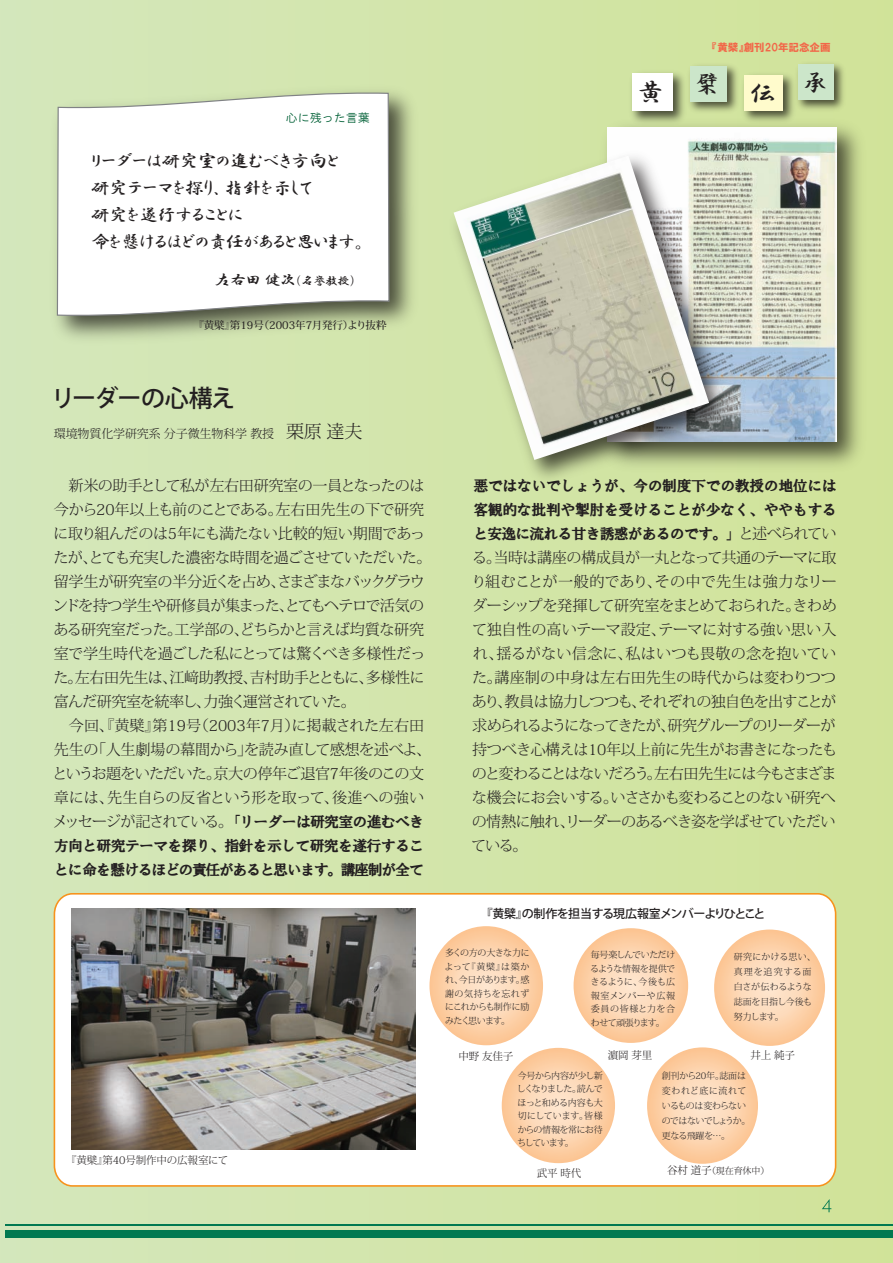
<style>
.page{position:relative;width:893px;height:1263px;background:#fff}
.page>*{position:absolute;margin:0;border:0;box-sizing:border-box;transform-origin:0 0}
.t1{font:26.4px "HGP Gyoshotai";color:#231f20}
.t2{font:24.75px "HGP Gyoshotai";color:#231f20;scale:.96 1}
.t3{font:500 24px "Koz Go Pro";letter-spacing:-.03em;color:#231f20}
.t4{font:18px/27px "HGP Gyoshotai";color:#231f20}
.t5{font:300 15px/24px "Koz Min Pro";letter-spacing:-.035em;color:#231f20}
.t6{font:15px/24px "HGS Soei Presence EB";letter-spacing:-.06em;color:#231f20;text-align:justify}
.t7{font:500 12px "Koz Go Pro";letter-spacing:-.05em;color:#231f20}
.t8{font:300 12px "Koz Min Pro";letter-spacing:-.01em;color:#231f20}
.t9{font:12px "HGP Gyoshotai";color:#231f20}
.t10{font:12px "HGS Gothic M";color:#006036}
.t11{font:300 10.5px "Koz Min Pro";letter-spacing:-.01em;color:#231f20}
.t12{font:500 10.5px "Koz Min Pro";color:#231f20}
.t13{font:10.5px "HGP Soei Kakugothic UB";color:#f26648}
.t14{font:300 9px/13.5px "Koz Min Pro";letter-spacing:-.035em;color:#231f20;text-align:justify}
.t15{font:300 9px/15px "Koz Min Pro";letter-spacing:-.01em;color:#231f20}
.s1{font-size:15px}
.s2{font-size:24.9px}
.s3{font-size:18px}
.s4{font-family:"Koz Min Pro";font-weight:300}
.s5{font-size:10.5px}
</style>
<div class="page">
<div style="left:0;top:0;width:893px;height:1263px;background:linear-gradient(to right,#d4e7bc,#d1e398)"></div>
<svg style="left:822px;top:1199px;width:9px;height:13px"></svg>
<img style="left:44px;top:80px;width:380px;height:271px">
<svg style="left:56px;top:91px;width:334px;height:227px"></svg>
<hr style="left:5px;top:1224px;width:888px;height:1px;background:#017951">
<div style="left:5px;top:1230px;width:888px;height:7px;background:#017951"></div>
<svg style="left:53px;top:892px;width:784px;height:295px"></svg>
<img style="left:71px;top:908px;width:344px;height:241px">
<svg style="left:574px;top:928px;width:114px;height:115px;background:#fcd7b4"></svg>
<svg style="left:429px;top:926px;width:186px;height:237px"></svg>
<svg style="left:647px;top:929px;width:178px;height:235px"></svg>
<img style="left:595px;top:114px;width:276px;height:363px">
<img style="left:607px;top:127px;width:229px;height:314px">
<img style="left:442px;top:144px;width:297px;height:348px">
<img style="left:454px;top:156px;width:255px;height:304px">
<img style="left:626px;top:67px;width:63px;height:60px">
<div style="left:632px;top:73px;width:41px;height:38px;background:#fff"></div>
<img style="left:738px;top:69px;width:61px;height:58px">
<div style="left:744px;top:75px;width:39px;height:36px;background:#fffbcc"></div>
<img style="left:792px;top:58px;width:56px;height:56px">
<div style="left:798px;top:64px;width:36px;height:35px;background:#cce6ca"></div>
<img style="left:684px;top:60px;width:58px;height:57px">
<div style="left:690px;top:66px;width:37px;height:35px;background:#cce6ca"></div>
<p class="t10" style="left:286px;top:112px;width:85px">心に残った言葉</p>
<p class="t4" style="left:91px;top:147px;width:276px">リーダーは研究室の進むべき方向と<br>研究テーマを探り、指針を示して<br>研究を遂行することに<br>命を懸けるほどの責任があると思います。</p>
<p class="t9" style="left:215px;top:274px;width:141px"><span class="s1">左右田 健次</span>（名誉教授）</p>
<p class="t12" style="left:193px;top:318px;width:195px">『黄檗』第19号（2003年7月発行）より抜粋</p>
<p class="t13" style="left:712px;top:42px;width:120px">『黄檗』創刊20年記念企画</p>
<h1 class="t1" style="left:637px;top:79px;width:140px">黄<sup>檗</sup><span class="s2">伝</span></h1>
<h2 class="t2" style="left:803px;top:69px;width:26px">承</h2>
<h3 class="t3" style="left:51px;top:382px;width:186px">リーダーの心構え</h3>
<p class="t8" style="left:54px;top:425px;width:310px">環境物質化学研究系 分子微生物科学 教授　<span class="s3">栗原 達夫</span></p>
<p class="t5" style="left:52px;top:473px;width:381px">　新米の助手として私が左右田研究室の一員となったのは今から20年以上も前のことである。左右田先生の下で研究に取り組んだのは5年にも満たない比較的短い期間であったが、とても充実した濃密な時間を過ごさせていただいた。留学生が研究室の半分近くを占め、さまざまなバックグラウンドを持つ学生や研修員が集まった、とてもヘテロで活気のある研究室だった。工学部の、どちらかと言えば均質な研究室で学生時代を過ごした私にとっては驚くべき多様性だった。左右田先生は、江﨑助教授、吉村助手とともに、多様性に富んだ研究室を統率し、力強く運営されていた。<br>　今回、『黄檗』第19号（2003年7月）に掲載された左右田先生の「人生劇場の幕間から」を読み直して感想を述べよ、というお題をいただいた。京大の停年ご退官7年後のこの文章には、先生自らの反省という形を取って、後進への強い</p>
<p class="t6" style="left:52px;top:810px;width:373px"><span class="s4">メッセージが記されている。</span>「リーダーは研究室の進むべき方向と研究テーマを探り、指針を示して研究を遂行することに命を懸けるほどの責任があると思います。講座制が全て</p>
<p class="t11" style="left:66px;top:1153px;width:164px">『黄檗』第40号制作中の広報室にて</p>
<p class="t6" style="left:473px;top:473px;width:365px">悪ではないでしょうが、今の制度下での教授の地位には客観的な批判や掣肘を受けることが少なく、ややもすると安逸に流れる甘き誘惑があるのです。」<span class="s4">と述べられてい</span></p>
<p class="t5" style="left:471px;top:545px;width:367px;text-align:justify">る。当時は講座の構成員が一丸となって共通のテーマに取り組むことが一般的であり、その中で先生は強力なリーダーシップを発揮して研究室をまとめておられた。きわめて独自性の高いテーマ設定、テーマに対する強い思い入れ、揺るがない信念に、私はいつも畏敬の念を抱いていた。講座制の中身は左右田先生の時代からは変わりつつあり、教員は協力しつつも、それぞれの独自色を出すことが求められるようになってきたが、研究グループのリーダーが持つべき心構えは10年以上前に先生がお書きになったものと変わることはないだろう。左右田先生には今もさまざまな機会にお会いする。いささかも変わることのない研究への情熱に触れ、リーダーのあるべき姿を学ばせていただいている。</p>
<p class="t7" style="left:481px;top:906px;width:286px">『黄檗』の制作を担当する現広報室メンバーよりひとこと</p>
<p class="t14" style="left:444px;top:946px;width:87px">多くの方の大きな力によって『黄檗』は築かれ、今日があります。感謝の気持ちを忘れずにこれからも制作に励みたく思います。</p>
<p class="t14" style="left:590px;top:948px;width:87px">毎号楽しんでいただけるような情報を提供できるように、今後も広報室メンバーや広報委員の皆様と力を合わせて頑張ります。</p>
<p class="t15" style="left:734px;top:948px;width:84px">研究にかける思い、真理を追究する面白さが伝わるような誌面を目指し今後も努力します。</p>
<p class="t11" style="left:458px;top:1048px;width:56px">中野 友佳子</p>
<p class="t11" style="left:608px;top:1047px;width:46px">濵岡 芽里</p>
<p class="t11" style="left:750px;top:1048px;width:46px">井上 純子</p>
<p class="t14" style="left:517px;top:1068px;width:88px">今号から内容が少し新しくなりました。読んでほっと和める内容も大切にしています。皆様からの情報を常にお待ちしています。</p>
<p class="t14" style="left:662px;top:1068px;width:90px;line-height:15px;text-align:left">創刊から20年。誌面は変われど底に流れているものは変わらないのではないでしょうか。更なる飛躍を…。</p>
<p class="t11" style="left:537px;top:1166px;width:46px">武平 時代</p>
<p class="t14" style="left:667px;top:1164px;width:104px"><span class="s5">谷村 道子</span>（現在育休中）</p>
</div>
